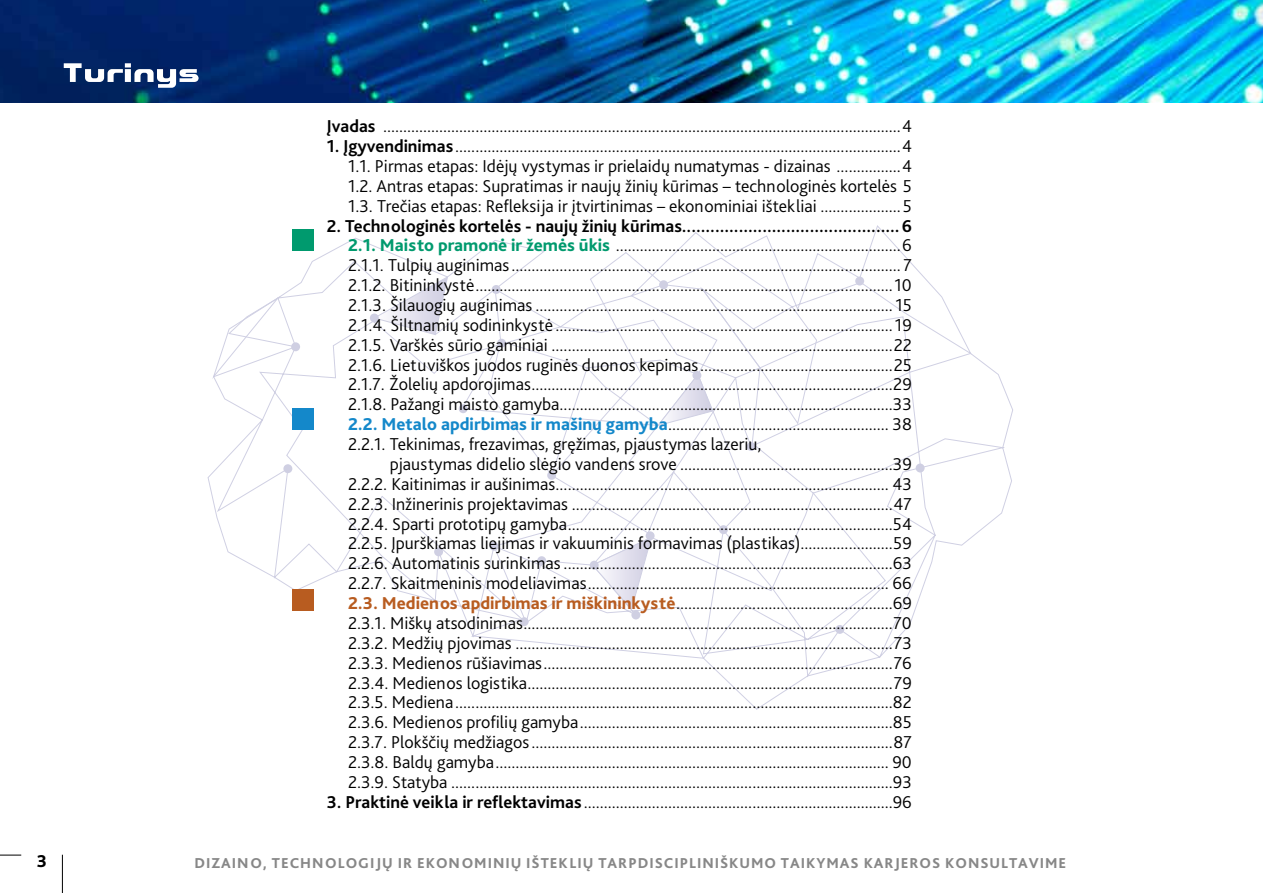
<style>
.page{position:relative;width:1263px;height:893px;background:#fff}
.page>*{position:absolute;margin:0;border:0;box-sizing:border-box;transform-origin:0 0}
.t1{font:300 18px/19.8px "Bliss Pro";color:#000;text-align:justify}
.t2{font:800 18px "Bliss Pro";color:#000}
.t3{font:800 15px "Bliss Pro";letter-spacing:.065em;color:#878787}
.s1{font-weight:700}
.s2{font-weight:800;color:#009a6e}
.s3{font-weight:800;color:#1488ca}
.s4{font-weight:800;color:#b85c20}
</style>
<div class="page">
<svg style="left:0;top:855px;width:21px;height:1px"></svg>
<hr style="left:62px;top:855px;width:1px;height:38px;background:#000">
<img style="left:0;top:0;width:1263px;height:102px">
<svg style="left:64px;top:63px;width:135px;height:25px"></svg>
<svg style="left:207px;top:353px;width:806px;height:357px"></svg>
<svg style="left:592px;top:536px;width:60px;height:74px"></svg>
<svg style="left:212px;top:225px;width:759px;height:200px"></svg>
<div style="left:492px;top:285px;width:9px;height:9px;background:#cfcfe2;border-radius:50%"></div>
<div style="left:547px;top:471px;width:9px;height:9px;background:#cfcfe2;border-radius:50%"></div>
<div style="left:489px;top:542px;width:9px;height:9px;background:#cfcfe2;border-radius:50%"></div>
<div style="left:537px;top:556px;width:9px;height:9px;background:#cfcfe2;border-radius:50%"></div>
<div style="left:590px;top:561px;width:9px;height:9px;background:#cfcfe2;border-radius:50%"></div>
<div style="left:646px;top:531px;width:9px;height:9px;background:#cfcfe2;border-radius:50%"></div>
<div style="left:631px;top:610px;width:9px;height:9px;background:#cfcfe2;border-radius:50%"></div>
<div style="left:520px;top:617px;width:9px;height:9px;background:#cfcfe2;border-radius:50%"></div>
<div style="left:434px;top:547px;width:9px;height:9px;background:#cfcfe2;border-radius:50%"></div>
<div style="left:283px;top:464px;width:9px;height:9px;background:#cfcfe2;border-radius:50%"></div>
<div style="left:291px;top:342px;width:9px;height:9px;background:#cfcfe2;border-radius:50%"></div>
<div style="left:370px;top:313px;width:9px;height:9px;background:#cfcfe2;border-radius:50%"></div>
<div style="left:747px;top:442px;width:9px;height:9px;background:#cfcfe2;border-radius:50%"></div>
<div style="left:692px;top:371px;width:9px;height:9px;background:#cfcfe2;border-radius:50%"></div>
<div style="left:659px;top:280px;width:9px;height:9px;background:#cfcfe2;border-radius:50%"></div>
<div style="left:835px;top:625px;width:9px;height:9px;background:#cfcfe2;border-radius:50%"></div>
<div style="left:719px;top:525px;width:9px;height:9px;background:#cfcfe2;border-radius:50%"></div>
<div style="left:916px;top:464px;width:9px;height:8px;background:#cfcfe2;border-radius:50%"></div>
<div style="left:855px;top:277px;width:9px;height:9px;background:#cfcfe2;border-radius:50%"></div>
<div style="left:459px;top:404px;width:9px;height:9px;background:#cfcfe2;border-radius:50%"></div>
<div style="left:497px;top:339px;width:9px;height:9px;background:#cfcfe2;border-radius:50%"></div>
<div style="left:293px;top:589px;width:21px;height:21px;background:#b85c20"></div>
<div style="left:293px;top:408px;width:21px;height:21px;background:#1488ca"></div>
<div style="left:293px;top:230px;width:21px;height:21px;background:#009a6e"></div>
<p class="t1" style="left:327px;top:116px;width:586px"><span class="s1">Įvadas</span> .................................................................................................................................4</p>
<p class="t1" style="left:348px;top:136px;width:565px;text-indent:-21px"><span class="s1">1. Įgyvendinimas</span>...............................................................................................................4<br>1.1. Pirmas etapas: Idėjų vystymas ir prielaidų numatymas - dizainas ................4<br>1.2. Antras etapas: Supratimas ir naujų žinių kūrimas – technologinės kortelės 5<br>1.3. Trečias etapas: Refleksija ir įtvirtinimas – ekonominiai ištekliai ....................5</p>
<p class="t1" style="left:348px;top:215px;width:565px;text-indent:-21px"><span class="s1">2. Technologinės kortelės - naujų žinių kūrimas..............................................6<br></span><span class="s2">2.1. Maisto pramonė ir žemės ūkis</span> .......................................................................6<br>2.1.1. Tulpių auginimas................................................................................................. 7<br>2.1.2. Bitininkystė........................................................................................................10<br>2.1.3. Šilauogių auginimas ......................................................................................... 15<br>2.1.4. Šiltnamių sodininkystė .................................................................................... 19<br>2.1.5. Varškės sūrio gaminiai .....................................................................................22<br>2.1.6. Lietuviškos juodos ruginės duonos kepimas................................................25<br>2.1.7. Žolelių apdorojimas..........................................................................................29<br>2.1.8. Pažangi maisto gamyba...................................................................................33<br><span class="s3">2.2. Metalo apdirbimas ir mašinų gamyba</span>....................................................... 38<br>2.2.1. Tekinimas, frezavimas, gręžimas, pjaustymas lazeriu,</p>
<p class="t1" style="left:348px;top:454px;width:565px;text-indent:42px">pjaustymas didelio slėgio vandens srove .....................................................39<br>2.2.2. Kaitinimas ir aušinimas................................................................................... 43<br>2.2.3. Inžinerinis projektavimas ................................................................................47<br>2.2.4. Sparti prototipų gamyba.................................................................................54<br>2.2.5. Įpurškiamas liejimas ir vakuuminis formavimas (plastikas).......................59<br>2.2.6. Automatinis surinkimas ..................................................................................63<br>2.2.7. Skaitmeninis modeliavimas........................................................................... 66<br><span class="s4">2.3. Medienos apdirbimas ir miškininkystė</span>......................................................69<br>2.3.1. Miškų atsodinimas............................................................................................70<br>2.3.2. Medžių pjovimas ..............................................................................................73<br>2.3.3. Medienos rūšiavimas.......................................................................................76<br>2.3.4. Medienos logistika...........................................................................................79<br>2.3.5. Mediena.............................................................................................................82<br>2.3.6. Medienos profilių gamyba..............................................................................85<br>2.3.7. Plokščių medžiagos..........................................................................................87<br>2.3.8. Baldų gamyba.................................................................................................. 90<br>2.3.9. Statyba ..............................................................................................................93</p>
<p class="t1" style="left:327px;top:791px;width:587px"><span class="s1">3. Praktinė veikla ir reflektavimas</span> .............................................................................96</p>
<p class="t2" style="left:37px;top:850px;width:12px">3</p>
<p class="t3" style="left:195px;top:853px;width:873px">Dizaino, technologijų ir ekonominių išteklių tarpdiscipliniškumo taikymas karjeros konsultavime</p>
</div>
